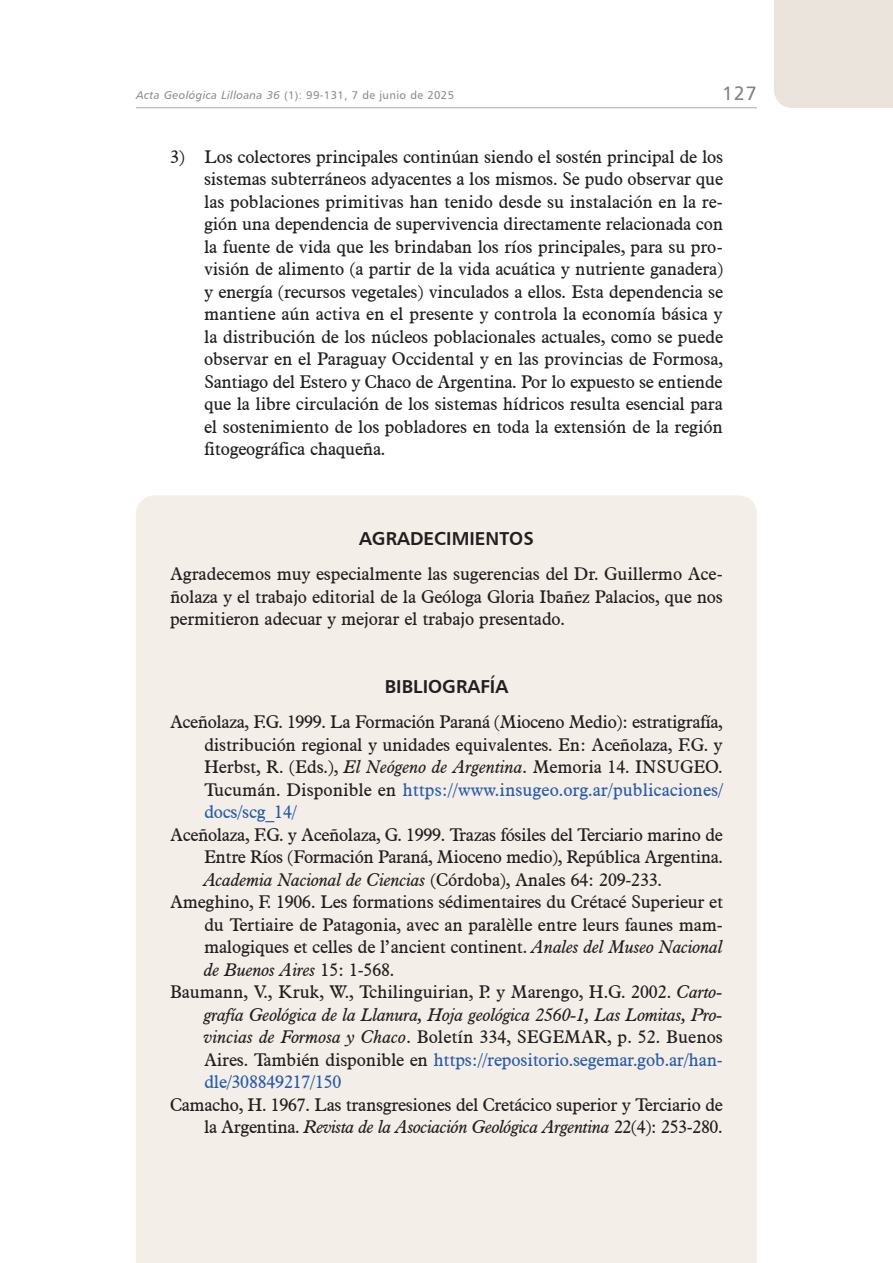
<style>
.page{position:relative;width:893px;height:1263px;background:#fff}
.page>*{position:absolute;margin:0;border:0;box-sizing:border-box;transform-origin:0 0}
.t1{font:19.5px "Humanist 777 BT Roman B";color:#808285}
.t2{font:18.75px "Humanist 777 BT Bold B";color:#231f20}
.t3{font:18px/22.5px "Aldine 721 BT";letter-spacing:-.01em;color:#231f20;text-align:justify}
.t4{font:italic 18px "Aldine 721 BT";letter-spacing:-.01em;color:#231f20}
.t5{font:18px "Aldine 721 BT";letter-spacing:-.01em;color:#285caa}
.t6{font:11.25px "Humanist 777 BT Roman B";letter-spacing:.03em;color:#8a8c8f}
.s1{font-family:"Humanist 777 BT Italic B"}
.s2{font-style:italic}
.s3{color:#285caa}
.s4{font-style:normal}
.s5{color:#231f20}
</style>
<div class="page">
<hr style="left:136px;top:107px;width:621px;height:1px;background:#a8a9ad">
<div style="left:774px;top:0;width:119px;height:108px;background:#ebe4dc"></div>
<div style="left:136px;top:495px;width:621px;height:768px;background:#f4eee8"></div>
<p class="t6" style="left:136px;top:88px;width:320px"><span class="s1">Acta Geológica Lilloana 36</span> (1): 99-131, 7 de junio de 2025</p>
<p class="t1" style="left:722px;top:81px;width:36px">127</p>
<p class="t3" style="left:204px;top:145px;width:520px;text-indent:-34px">3) Los colectores principales continúan siendo el sostén principal de los sistemas subterráneos adyacentes a los mismos. Se pudo observar que las poblaciones primitivas han tenido desde su instalación en la re&shy;gión una dependencia de supervivencia directamente relacionada con la fuente de vida que les brindaban los ríos principales, para su pro&shy;visión de alimento (a partir de la vida acuática y nutriente ganadera) y energía (recursos vegetales) vinculados a ellos. Esta dependencia se mantiene aún activa en el presente y controla la economía básica y la distribución de los núcleos poblacionales actuales, como se puede observar en el Paraguay Occidental y en las provincias de Formosa, Santiago del Estero y Chaco de Argentina. Por lo expuesto se entiende que la libre circulación de los sistemas hídricos resulta esencial para el sostenimiento de los pobladores en toda la extensión de la región fitogeográfica chaqueña.</p>
<p class="t2" style="left:359px;top:527px;width:176px">AGRADECIMIENTOS</p>
<p class="t3" style="left:170px;top:562px;width:554px">Agradecemos muy especialmente las sugerencias del Dr. Guillermo Ace&shy;ñolaza y el trabajo editorial de la Geóloga Gloria Ibañez Palacios, que nos permitieron adecuar y mejorar el trabajo presentado.</p>
<p class="t2" style="left:385px;top:674px;width:125px">BIBLIOGRAFÍA</p>
<p class="t3" style="left:204px;top:710px;width:520px;text-indent:-34px">Aceñolaza, F.G. 1999. La Formación Paraná (Mioceno Medio): estratigrafía, distribución regional y unidades equivalentes. En: Aceñolaza, F.G. y Herbst, R. (Eds.), <span class="s2">El Neógeno de Argentina</span>. Memoria 14. INSUGEO.<br>Tucumán. Disponible en <span class="s3">https://www.insugeo.org.ar/publicaciones/ docs/scg_14/</span></p>
<p class="t3" style="left:170px;top:823px;width:554px">Aceñolaza, F.G. y Aceñolaza, G. 1999. Trazas fósiles del Terciario marino de</p>
<p class="t3" style="left:204px;top:845px;width:520px">Entre Ríos (Formación Paraná, Mioceno medio), República Argentina.</p>
<p class="t3" style="left:204px;top:868px;width:459px"><span class="s2">Academia Nacional de Ciencias</span> (Córdoba), Anales 64: 209-233.</p>
<p class="t3" style="left:170px;top:890px;width:554px">Ameghino, F. 1906. Les formations sédimentaires du Crétacé Superieur et</p>
<p class="t3" style="left:204px;top:913px;width:520px">du Tertiaire de Patagonia, avec an paralèlle entre leurs faunes mam-</p>
<p class="t3" style="left:204px;top:935px;width:520px">malogiques et celles de l’ancient continent. <span class="s2">Anales del Museo Nacional</span></p>
<p class="t4" style="left:204px;top:958px;width:192px">de Buenos Aires <span class="s4">15: 1-568.</span></p>
<p class="t3" style="left:170px;top:980px;width:554px">Baumann, V., Kruk, W., Tchilinguirian, P. y Marengo, H.G. 2002. <span class="s2">Carto-</span></p>
<p class="t4" style="left:204px;top:1003px;width:520px">grafía Geológica de la Llanura, Hoja geológica 2560-1, Las Lomitas, Pro-</p>
<p class="t3" style="left:204px;top:1025px;width:520px"><span class="s2">vincias de Formosa y Chaco</span>. Boletín 334, SEGEMAR, p. 52. Buenos</p>
<p class="t5" style="left:204px;top:1048px;width:520px"><span class="s5">Aires. También disponible en</span> https://repositorio.segemar.gob.ar/han-</p>
<p class="t5" style="left:204px;top:1071px;width:139px">dle/308849217/150</p>
<p class="t3" style="left:170px;top:1093px;width:554px;text-align:right">Camacho, H. 1967. Las transgresiones del Cretácico superior y Terciario de la Argentina. <span class="s2">Revista de la Asociación Geológica Argentina</span> 22(4): 253-280.</p>
</div>
